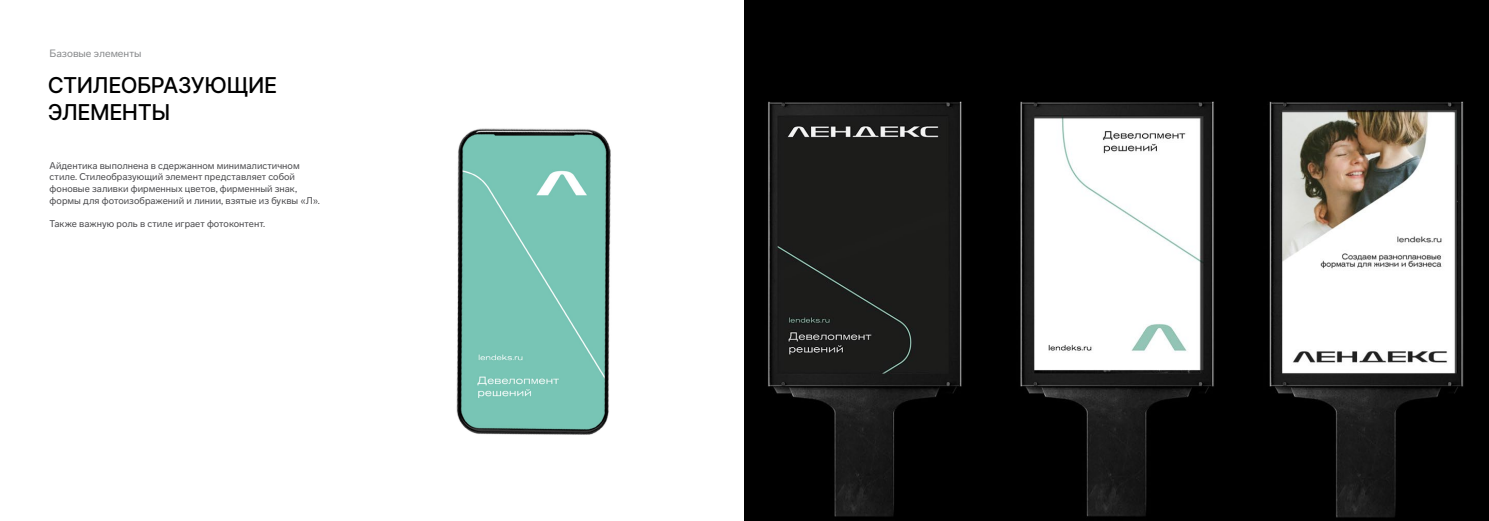
<style>
.page{position:relative;width:1489px;height:521px;background:#fff}
.page>*{position:absolute;margin:0;border:0;box-sizing:border-box;transform-origin:0 0}
.t1{font:500 21.88px/26.2px "Inter";letter-spacing:-.025em;color:#000}
.t2{font:10.5px "Lab Grotesque";color:#888a8c}
.t3{font:9.62px/11.5px "Lab Grotesque";color:#4a4a4d}
</style>
<div class="page">
<img style="left:744px;top:0;width:744px;height:521px">
<img style="left:456px;top:128px;width:155px;height:307px">
<p class="t2" style="left:50px;top:48px;width:93px">Базовые элементы</p>
<h1 class="t1" style="left:48px;top:72px;width:231px">СТИЛЕОБРАЗУЮЩИЕ<br>ЭЛЕМЕНТЫ</h1>
<p class="t3" style="left:50px;top:160px;width:272px">Айдентика выполнена в сдержанном минималистичном стиле. Стилеобразующий элемент представляет собой фоновые заливки фирменных цветов, фирменный знак, формы для фотоизображений и линии, взятые из буквы «Л».</p>
<p class="t3" style="left:50px;top:218px;width:217px">Также важную роль в стиле играет фотоконтент.</p>
</div>
